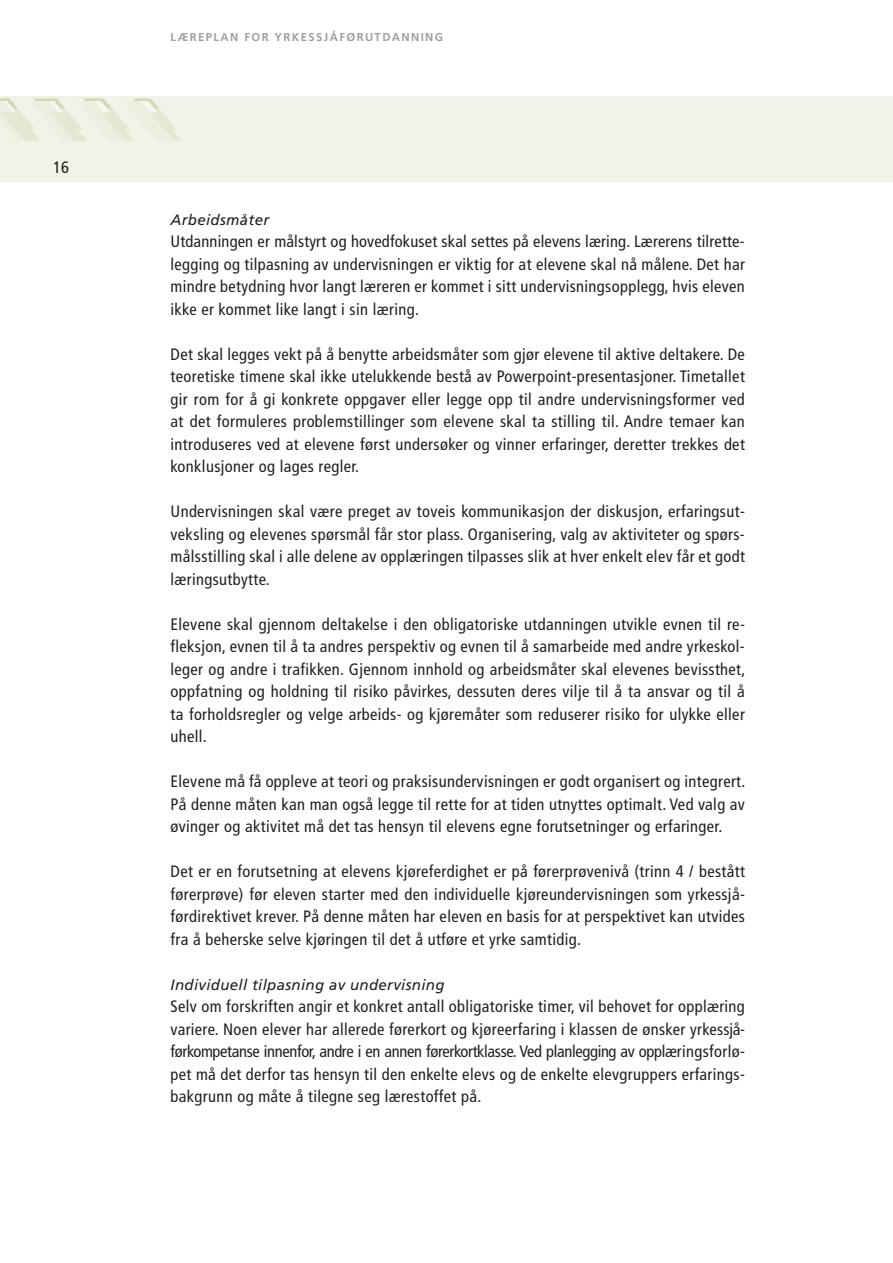
<style>
.page{position:relative;width:893px;height:1263px;background:#fff}
.page>*{position:absolute;margin:0;border:0;box-sizing:border-box;transform-origin:0 0}
.t1{font:condensed 16.5px/22.5px "Frutiger";letter-spacing:.02em;color:#231f20;text-align:justify}
.t2{font:italic 15px "Frutiger";letter-spacing:.02em;color:#231f20}
.t3{font:700 11.4px "Frutiger";letter-spacing:.12em;color:#9d9fa2}
</style>
<div class="page">
<div style="left:0;top:96px;width:892px;height:85px;background:#f1f3e8"></div>
<svg style="left:0;top:98px;width:181px;height:43px"></svg>
<p class="t1" style="left:53px;top:158px;width:17px">16</p>
<p class="t3" style="left:170px;top:33px;width:274px">LÆREPLAN FOR YRKESSJÅFØRUTDANNING</p>
<p class="t2" style="left:170px;top:214px;width:100px">Arbeidsmåter</p>
<p class="t1" style="left:170px;top:232px;width:576px">Utdanningen er målstyrt og hovedfokuset skal settes på elevens læring. Lærerens tilrette&shy;legging og tilpasning av undervisningen er viktig for at elevene skal nå målene. Det har mindre betydning hvor langt læreren er kommet i sitt undervisningsopplegg, hvis eleven ikke er kommet like langt i sin læring.</p>
<p class="t1" style="left:170px;top:344px;width:576px">Det skal legges vekt på å benytte arbeidsmåter som gjør elevene til aktive deltakere. De teoretiske timene skal ikke utelukkende bestå av Powerpoint-presentasjoner. Timetallet gir rom for å gi konkrete oppgaver eller legge opp til andre undervisningsformer ved at det formuleres problemstillinger som elevene skal ta stilling til. Andre temaer kan introduseres ved at elevene først undersøker og vinner erfaringer, deretter trekkes det konklusjoner og lages regler.</p>
<p class="t1" style="left:170px;top:502px;width:576px">Undervisningen skal være preget av toveis kommunikasjon der diskusjon, erfaringsut&shy;veksling og elevenes spørsmål får stor plass. Organisering, valg av aktiviteter og spørs&shy;målsstilling skal i alle delene av opplæringen tilpasses slik at hver enkelt elev får et godt læringsutbytte.</p>
<p class="t1" style="left:170px;top:614px;width:576px">Elevene skal gjennom deltakelse i den obligatoriske utdanningen utvikle evnen til re&shy;fleksjon, evnen til å ta andres perspektiv og evnen til å samarbeide med andre yrkeskol&shy;leger og andre i trafikken. Gjennom innhold og arbeidsmåter skal elevenes bevissthet, oppfatning og holdning til risiko påvirkes, dessuten deres vilje til å ta ansvar og til å ta forholdsregler og velge arbeids- og kjøremåter som reduserer risiko for ulykke eller uhell.</p>
<p class="t1" style="left:170px;top:772px;width:576px">Elevene må få oppleve at teori og praksisundervisningen er godt organisert og integrert.<br>På denne måten kan man også legge til rette for at tiden utnyttes optimalt. Ved valg av øvinger og aktivitet må det tas hensyn til elevens egne forutsetninger og erfaringer.</p>
<p class="t1" style="left:170px;top:862px;width:576px">Det er en forutsetning at elevens kjøreferdighet er på førerprøvenivå (trinn 4 / bestått førerprøve) før eleven starter med den individuelle kjøreundervisningen som yrkessjå&shy;førdirektivet krever. På denne måten har eleven en basis for at perspektivet kan utvides fra å beherske selve kjøringen til det å utføre et yrke samtidig.</p>
<p class="t2" style="left:170px;top:979px;width:275px">Individuell tilpasning av undervisning</p>
<p class="t1" style="left:170px;top:997px;width:576px">Selv om forskriften angir et konkret antall obligatoriske timer, vil behovet for opplæring variere. Noen elever har allerede førerkort og kjøreerfaring i klassen de ønsker yrkessjå&shy;førkompetanse innenfor, andre i en annen førerkortklasse. Ved planlegging av opplæringsforlø&shy;pet må det derfor tas hensyn til den enkelte elevs og de enkelte elevgruppers erfarings&shy;bakgrunn og måte å tilegne seg lærestoffet på.</p>
</div>
